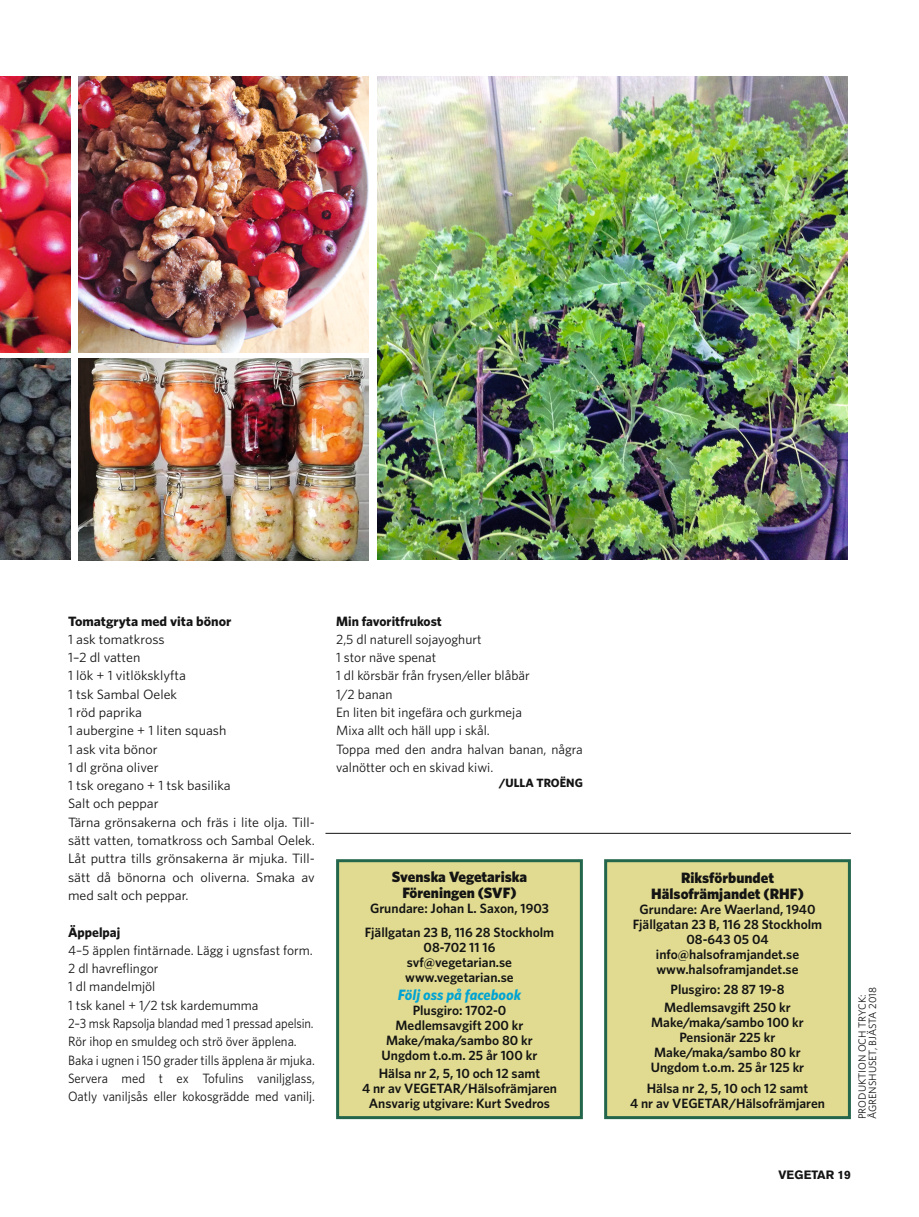
<style>
.page{position:relative;width:919px;height:1217px;background:#fff}
.page>*{position:absolute;margin:0;border:0;box-sizing:border-box;transform-origin:0 0}
.t1{font:900 15px/16.5px "Whitney";color:#131413;text-align:center}
.t2{font:italic 700 15px "Whitney";color:#00a3d3}
.t3{font:600 13.5px/15px "Whitney";color:#131413;text-align:center}
.t4{font:13.5px/18.3px "Whitney";color:#131413}
.t5{font:13.5px/18.3px "Whitney";color:#131413;scale:1.04 1}
.t6{font:700 13.5px "Whitney";color:#131413}
.t7{font:700 13.5px "Whitney";color:#131413;scale:1.04 1}
.t8{font:700 12px "Whitney";color:#131413}
.t9{font:700 12px "Akzidenz Grotesk BE";color:#131413}
.t10{font:10.5px/10.5px "Whitney";color:#131413}
</style>
<div class="page">
<div style="left:605px;top:860px;width:244px;height:257px;background:#e1db91"></div>
<div style="left:604px;top:859px;width:246px;height:259px;border:3px solid #23664b"></div>
<div style="left:337px;top:860px;width:244px;height:257px;background:#e1db91"></div>
<div style="left:336px;top:859px;width:247px;height:259px;border:3px solid #23664b"></div>
<hr style="left:325px;top:832px;width:525px;height:1px;background:#131413">
<img style="left:79px;top:77px;width:290px;height:275px">
<img style="left:79px;top:358px;width:290px;height:202px">
<img style="left:0;top:77px;width:71px;height:275px">
<img style="left:0;top:358px;width:71px;height:201px">
<img style="left:377px;top:77px;width:470px;height:482px">
<p class="t7" style="left:68px;top:611px;width:158px">Tomatgryta med vita bönor</p>
<p class="t5" style="left:68px;top:629px;width:239px">1 ask tomatkross<br>1–2 dl vatten<br>1 lök + 1 vitlöksklyfta<br>1 tsk Sambal Oelek<br>1 röd paprika<br>1 aubergine + 1 liten squash<br>1 ask vita bönor<br>1 dl gröna oliver<br>1 tsk oregano + 1 tsk basilika<br>Salt och peppar<br>Tärna grönsakerna och fräs i lite olja. Till&shy;sätt vatten, tomatkross och Sambal Oelek.<br>Låt puttra tills grönsakerna är mjuka. Till&shy;sätt då bönorna och oliverna. Smaka av med salt och peppar.</p>
<p class="t6" style="left:68px;top:922px;width:54px">Äppelpaj</p>
<p class="t4" style="left:68px;top:940px;width:248px">4–5 äpplen fintärnade. Lägg i ugnsfast form.<br>2 dl havreflingor<br>1 dl mandelmjöl<br>1 tsk kanel + 1/2 tsk kardemumma<br>2–3 msk Rapsolja blandad med 1 pressad apelsin.<br>Rör ihop en smuldeg och strö över äpplena.<br>Baka i ugnen i 150 grader tills äpplena är mjuka.<br>Servera med t ex Tofulins vaniljglass, Oatly vaniljsås eller kokosgrädde med vanilj.</p>
<p class="t6" style="left:336px;top:611px;width:107px">Min favoritfrukost</p>
<p class="t4" style="left:336px;top:629px;width:248px">2,5 dl naturell sojayoghurt<br>1 stor näve spenat<br>1 dl körsbär från frysen/eller blåbär<br>1/2 banan<br>En liten bit ingefära och gurkmeja<br>Mixa allt och häll upp i skål.<br>Toppa med den andra halvan banan, några valnötter och en skivad kiwi.</p>
<p class="t8" style="left:499px;top:774px;width:85px">/ULLA TROËNG</p>
<p class="t1" style="left:392px;top:867px;width:137px">Svenska Vegetariska<br>Föreningen (SVF)</p>
<p class="t3" style="left:365px;top:896px;width:191px;line-height:24px">Grundare: Johan L. Saxon, 1903<br>Fjällgatan 23 B, 116 28 Stockholm</p>
<p class="t3" style="left:405px;top:939px;width:110px">08-702 11 16 svf@vegetarian.se www.vegetarian.se</p>
<p class="t2" style="left:398px;top:984px;width:125px">Följ oss på facebook</p>
<p class="t3" style="left:381px;top:1002px;width:157px">Plusgiro: 1702-0<br>Medlemsavgift 200 kr<br>Make/maka/sambo 80 kr<br>Ungdom t.o.m. 25 år 100 kr</p>
<p class="t3" style="left:362px;top:1065px;width:196px">Hälsa nr 2, 5, 10 och 12 samt<br>4 nr av VEGETAR/Hälsofrämjaren<br>Ansvarig utgivare: Kurt Svedros</p>
<p class="t1" style="left:651px;top:868px;width:154px">Riksförbundet<br>Hälsofrämjandet (RHF)</p>
<p class="t3" style="left:632px;top:901px;width:191px">Grundare: Are Waerland, 1940<br>Fjällgatan 23 B, 116 28 Stockholm<br>08-643 05 04 info@halsoframjandet.se www.halsoframjandet.se</p>
<p class="t3" style="left:664px;top:979px;width:128px;line-height:18px">Plusgiro: 28 87 19-8<br>Medlemsavgift 250 kr</p>
<p class="t3" style="left:650px;top:1013px;width:155px">Make/maka/sambo 100 kr<br>Pensionär 225 kr<br>Make/maka/sambo 80 kr<br>Ungdom t.o.m. 25 år 125 kr</p>
<p class="t3" style="left:630px;top:1079px;width:196px">Hälsa nr 2, 5, 10 och 12 samt<br>4 nr av VEGETAR/Hälsofrämjaren</p>
<p class="t10" style="left:856px;top:1118px;width:133px;rotate:-90deg">PRODUKTION OCH TRYCK:<br>ÅGRENSHUSET, BJÄSTA 2018</p>
<p class="t9" style="left:778px;top:1167px;width:74px">VEGETAR 19</p>
</div>
